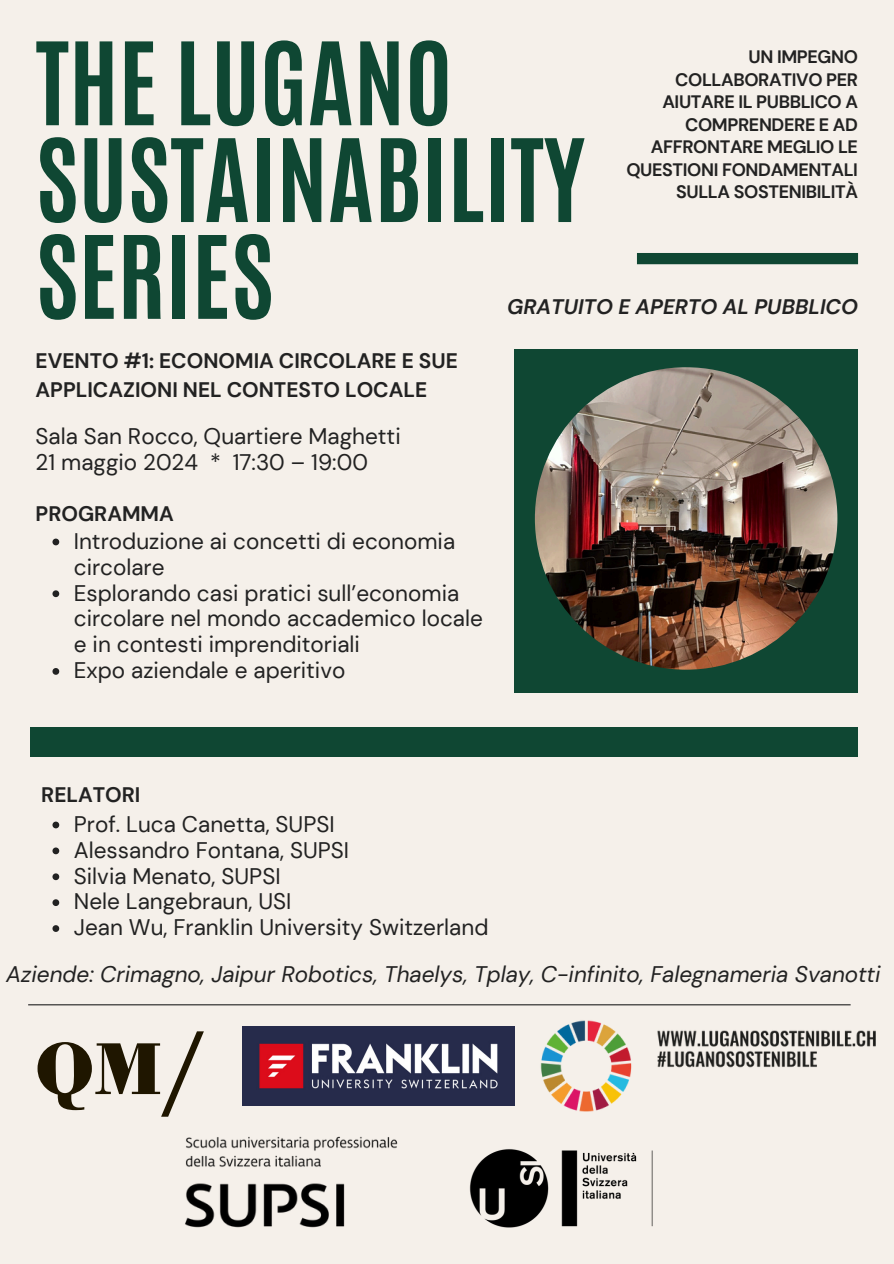
<style>
.page{position:relative;width:894px;height:1264px;background:#fff}
.page>*{position:absolute;margin:0;border:0;box-sizing:border-box;transform-origin:0 0}
.t1{font:700 97.5px/96.8px "Antonio";color:#0f4733}
.t2{font:22.5px/25.8px "DM Sans";color:#222}
.t3{font:italic 22.5px "DM Sans";color:#222}
.t4{font:700 21px/29.2px "DM Sans";color:#222}
.t5{font:italic 700 21px "DM Sans";color:#222}
.t6{font:700 18px/22.5px "DM Sans";letter-spacing:-.02em;color:#222;text-align:right}
</style>
<div class="page">
<div style="left:0;top:0;width:893px;height:1263px;background:#f5f0ea"></div>
<div style="left:514px;top:348px;width:343px;height:344px;background:#0f4733"></div>
<img style="left:534px;top:367px;width:303px;height:302px;border-radius:50%">
<hr style="left:28px;top:1004px;width:822px;height:1px;background:#222">
<div style="left:636px;top:253px;width:221px;height:11px;background:#0f4733"></div>
<svg style="left:38px;top:1031px;width:166px;height:85px"></svg>
<div style="left:31px;top:727px;width:826px;height:30px;background:#0f4733"></div>
<img style="left:185px;top:1136px;width:213px;height:92px">
<img style="left:514px;top:1004px;width:362px;height:108px">
<img style="left:469px;top:1149px;width:184px;height:79px">
<img style="left:243px;top:1026px;width:271px;height:79px">
<svg style="left:52px;top:538px;width:7px;height:7px"></svg>
<svg style="left:52px;top:590px;width:7px;height:7px"></svg>
<svg style="left:52px;top:668px;width:7px;height:6px"></svg>
<svg style="left:52px;top:821px;width:7px;height:7px"></svg>
<svg style="left:52px;top:847px;width:7px;height:7px"></svg>
<svg style="left:52px;top:873px;width:7px;height:7px"></svg>
<svg style="left:52px;top:899px;width:7px;height:7px"></svg>
<svg style="left:52px;top:925px;width:7px;height:6px"></svg>
<p class="t1" style="left:36px;top:36px;width:550px">THE LUGANO<br>SUSTAINABILITY<br>SERIES</p>
<p class="t6" style="left:626px;top:46px;width:233px">UN IMPEGNO<br>COLLABORATIVO PER<br>AIUTARE IL PUBBLICO A<br>COMPRENDERE E AD<br>AFFRONTARE MEGLIO LE<br>QUESTIONI FONDAMENTALI<br>SULLA SOSTENIBILITÀ</p>
<p class="t5" style="left:507px;top:293px;width:352px">GRATUITO E APERTO AL PUBBLICO</p>
<p class="t4" style="left:36px;top:346px;width:423px">EVENTO #1: ECONOMIA CIRCOLARE E SUE<br>APPLICAZIONI NEL CONTESTO LOCALE</p>
<p class="t2" style="left:36px;top:423px;width:366px">Sala San Rocco, Quartiere Maghetti<br>21 maggio 2024 * 17:30 – 19:00</p>
<p class="t4" style="left:36px;top:499px;width:140px">PROGRAMMA</p>
<p class="t2" style="left:74px;top:528px;width:382px">Introduzione ai concetti di economia circolare</p>
<p class="t2" style="left:74px;top:580px;width:410px">Esplorando casi pratici sull’economia circolare nel mondo accademico locale e in contesti imprenditoriali</p>
<p class="t2" style="left:74px;top:657px;width:273px">Expo aziendale e aperitivo</p>
<p class="t4" style="left:41px;top:780px;width:101px">RELATORI</p>
<h3 class="t2" style="left:74px;top:811px;width:262px">Prof. Luca Canetta, SUPSI</h3>
<p class="t2" style="left:74px;top:837px;width:276px">Alessandro Fontana, SUPSI</p>
<p class="t2" style="left:74px;top:863px;width:208px">Silvia Menato, SUPSI</p>
<p class="t2" style="left:74px;top:888px;width:219px">Nele Langebraun, USI</p>
<p class="t2" style="left:74px;top:914px;width:416px">Jean Wu, Franklin University Switzerland</p>
<h2 class="t3" style="left:6px;top:959px;width:875px">Aziende: Crimagno, Jaipur Robotics, Thaelys, Tplay, C-infinito, Falegnameria Svanotti</h2>
</div>
